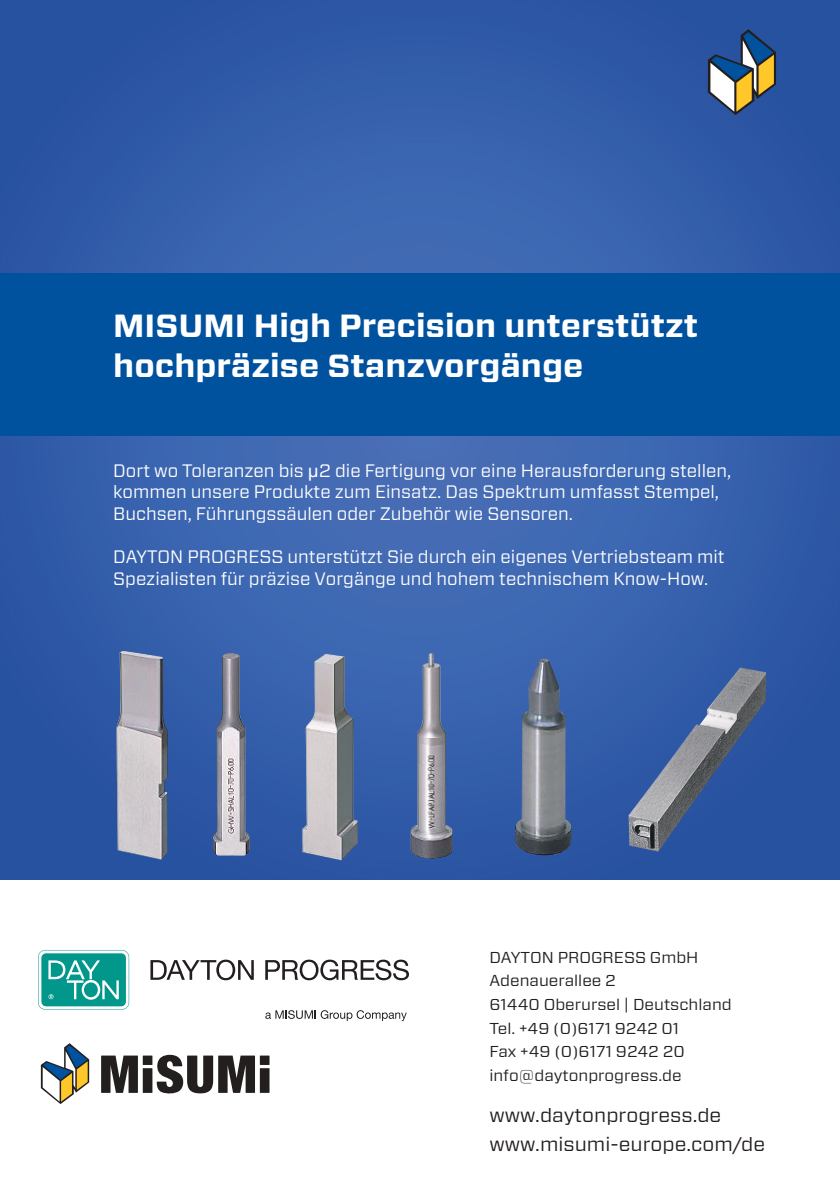
<style>
.page{position:relative;width:840px;height:1191px;background:#fff}
.page>*{position:absolute;margin:0;border:0;box-sizing:border-box;transform-origin:0 0}
.t1{font:700 32px/40.4px "Vitesse Sans";color:#fff;scale:1.05 1}
.t2{font:19.4px/29.4px "Vitesse Sans";color:#241f1f;scale:1.05 1}
.t3{font:18px/21.6px "Vitesse Sans";color:#fff}
.t4{font:15.8px/23.6px "Vitesse Sans";color:#241f1f;scale:1.05 1}
.s1{font-family:"Arial Narrow"}
</style>
<div class="page">
<img style="left:0;top:0;width:839px;height:879px">
<svg style="left:265px;top:1010px;width:141px;height:11px"></svg>
<svg style="left:150px;top:959px;width:104px;height:21px"></svg>
<svg style="left:265px;top:959px;width:144px;height:21px"></svg>
<svg style="left:38px;top:950px;width:91px;height:59px"></svg>
<svg style="left:101px;top:1054px;width:168px;height:40px"></svg>
<svg style="left:41px;top:1043px;width:48px;height:61px"></svg>
<div style="left:0;top:273px;width:839px;height:162px;background:#00519e"></div>
<svg style="left:707px;top:29px;width:68px;height:86px;background:#657787"></svg>
<img style="left:213px;top:653px;width:36px;height:202px">
<img style="left:410px;top:653px;width:42px;height:206px">
<img style="left:302px;top:654px;width:55px;height:206px">
<img style="left:116px;top:651px;width:51px;height:208px">
<img style="left:515px;top:658px;width:56px;height:197px">
<img style="left:628px;top:670px;width:109px;height:181px">
<h1 class="t1" style="left:113px;top:306px;width:558px">MISUMI High Precision unterstützt hochpräzise Stanzvorgänge</h1>
<p class="t3" style="left:113px;top:459px;width:619px">Dort wo Toleranzen bis <span class="s1">µ</span>2 die Fertigung vor eine Herausforderung stellen, kommen unsere Produkte zum Einsatz. Das Spektrum umfasst Stempel,<br>Buchsen, Führungssäulen oder Zubehör wie Sensoren.</p>
<p class="t3" style="left:113px;top:546px;width:612px">DAYTON PROGRESS unterstützt Sie durch ein eigenes Vertriebsteam mit<br>Spezialisten für präzise Vorgänge und hohem technischem Know-How.</p>
<p class="t4" style="left:489px;top:945px;width:232px">DAYTON PROGRESS GmbH<br>Adenauerallee 2<br>61440 Oberursel | Deutschland<br>Tel. +49 (0)6171 9242 01<br>Fax +49 (0)6171 9242 20 info@daytonprogress.de</p>
<p class="t2" style="left:489px;top:1099px;width:264px">www.daytonprogress.de www.misumi-europe.com/de</p>
</div>
